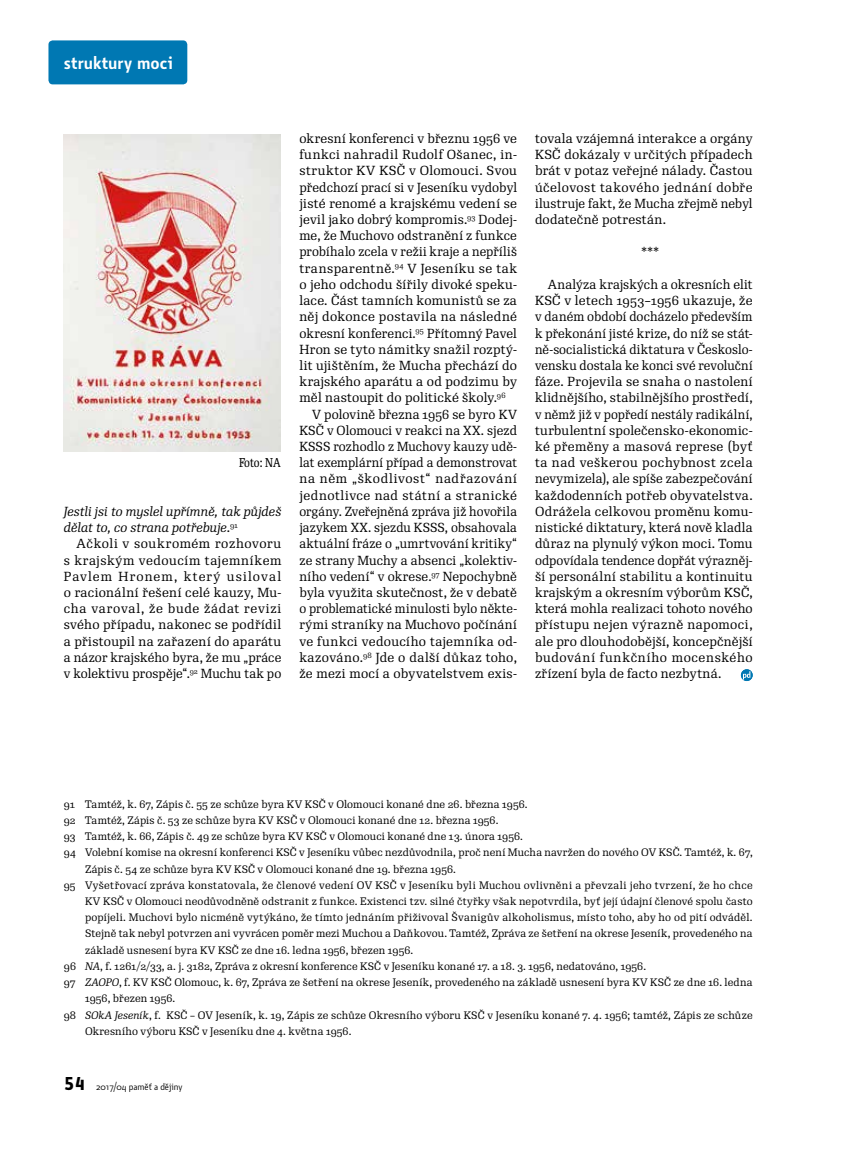
<style>
.page{position:relative;width:859px;height:1149px;background:#fff}
.page>*{position:absolute;margin:0;border:0;box-sizing:border-box;transform-origin:0 0}
.t1{font:600 18px "Botanika Std";letter-spacing:.005em;color:#fff}
.t2{font:12.75px/16.2px "Re Public Std";letter-spacing:.02em;color:#000;text-align:justify}
.t3{font:12.75px "Re Public Std";letter-spacing:.02em;color:#000;scale:.96 1}
.t4{font:12.75px "Re Public Std";letter-spacing:.02em;color:#000;scale:.95 1}
.t5{font:italic 12.75px/16.2px "Re Public Std";letter-spacing:.005em;color:#000}
.t6{font:12.75px "Re Public Std";color:#000;scale:.95 1}
.t7{font:12.75px "Re Public Std";letter-spacing:.04em;color:#000}
.t8{font:12.75px "Re Public Std";letter-spacing:.045em;color:#000}
.t9{font:12.75px "Re Public Std";letter-spacing:.055em;color:#000}
.t10{font:12.45px "Re Public Std Cond";color:#000}
.t11{font:10.5px "Re Public Std";letter-spacing:.015em;color:#000}
.t12{font:9.75px "Botanika Std";color:#000}
.s1{font-style:normal}
.s2{font-style:italic}
.s3{font-family:"Botanika Mono";font-weight:700;font-size:18px}
</style>
<div class="page">
<div style="left:48px;top:40px;width:139px;height:44px;background:#0078b3;border-radius:4px"></div>
<img style="left:64px;top:135px;width:217px;height:316px">
<svg style="left:741px;top:669px;width:12px;height:11px"></svg>
<svg style="left:743px;top:671px;width:7px;height:8px"></svg>
<h1 class="t1" style="left:64px;top:50px;width:111px">struktury moci</h1>
<p class="t10" style="left:239px;top:455px;width:43px">Foto: NA</p>
<p class="t5" style="left:64px;top:503px;width:219px">Jestli jsi to myslel upřímně, tak půjdeš dělat to, co strana potřebuje<span class="s1">.</span><sup>91</sup></p>
<p class="t2" style="left:64px;top:535px;width:219px;text-indent:13px">Ačkoli v soukromém rozhovoru s krajským vedoucím tajemníkem Pavlem Hronem, který usiloval o racionální řešení celé kauzy, Mu&shy;cha varoval, že bude žádat revizi svého případu, nakonec se podřídil a přistoupil na zařazení do aparátu a názor krajského byra, že mu „práce v kolektivu prospěje“.<sup>92</sup> Muchu tak po</p>
<p class="t2" style="left:299px;top:130px;width:219px">okresní konferenci v březnu 1956 ve</p>
<p class="t2" style="left:299px;top:147px;width:219px">funkci nahradil Rudolf Ošanec, in-</p>
<p class="t2" style="left:299px;top:163px;width:219px">struktor KV KSČ v Olomouci. Svou</p>
<p class="t2" style="left:299px;top:179px;width:219px">předchozí prací si v Jeseníku vydobyl</p>
<p class="t2" style="left:299px;top:195px;width:219px">jisté renomé a krajskému vedení se</p>
<p class="t2" style="left:299px;top:211px;width:219px">jevil jako dobrý kompromis.<sup>93</sup> Dodej-</p>
<p class="t2" style="left:299px;top:228px;width:219px">me, že Muchovo odstranění z funkce</p>
<p class="t3" style="left:299px;top:244px;width:228px">probíhalo zcela v režii kraje a nepříliš</p>
<p class="t7" style="left:299px;top:260px;width:219px">transparentně.<sup>94</sup> V Jeseníku se tak</p>
<p class="t2" style="left:299px;top:276px;width:219px">o jeho odchodu šířily divoké speku-</p>
<p class="t2" style="left:299px;top:292px;width:219px">lace. Část tamních komunistů se za</p>
<p class="t2" style="left:299px;top:309px;width:219px">něj dokonce postavila na následné</p>
<p class="t2" style="left:299px;top:325px;width:219px">okresní konferenci.<sup>95</sup> Přítomný Pavel</p>
<p class="t2" style="left:299px;top:341px;width:219px">Hron se tyto námitky snažil rozptý-</p>
<p class="t2" style="left:299px;top:357px;width:219px">lit ujištěním, že Mucha přechází do</p>
<p class="t2" style="left:299px;top:373px;width:219px">krajského aparátu a od podzimu by</p>
<p class="t2" style="left:299px;top:390px;width:208px">měl nastoupit do politické školy.<sup>96</sup></p>
<p class="t2" style="left:312px;top:406px;width:206px">V polovině března 1956 se byro KV</p>
<p class="t2" style="left:299px;top:422px;width:219px">KSČ v Olomouci v reakci na XX. sjezd</p>
<p class="t3" style="left:299px;top:438px;width:228px">KSSS rozhodlo z Muchovy kauzy udě-</p>
<p class="t4" style="left:299px;top:454px;width:231px">lat exemplární případ a demonstrovat</p>
<p class="t9" style="left:299px;top:470px;width:219px">na něm „škodlivost“ nadřazování</p>
<p class="t8" style="left:299px;top:487px;width:219px">jednotlivce nad státní a stranické</p>
<p class="t6" style="left:299px;top:503px;width:231px">orgány. Zveřejněná zpráva již hovořila</p>
<p class="t3" style="left:299px;top:519px;width:228px">jazykem XX. sjezdu KSSS, obsahovala</p>
<p class="t3" style="left:299px;top:535px;width:228px">aktuální fráze o „umrtvování kritiky“</p>
<p class="t2" style="left:299px;top:552px;width:219px">ze strany Muchy a absenci „kolektiv-</p>
<p class="t2" style="left:299px;top:568px;width:219px">ního vedení“ v okrese.<sup>97</sup> Nepochybně</p>
<p class="t2" style="left:299px;top:584px;width:219px">byla využita skutečnost, že v debatě</p>
<p class="t4" style="left:299px;top:600px;width:231px">o problematické minulosti bylo někte-</p>
<p class="t2" style="left:299px;top:616px;width:219px">rými straníky na Muchovo počínání</p>
<p class="t2" style="left:299px;top:633px;width:219px">ve funkci vedoucího tajemníka od-</p>
<p class="t2" style="left:299px;top:649px;width:219px">kazováno.<sup>98</sup> Jde o další důkaz toho,</p>
<p class="t2" style="left:299px;top:665px;width:219px">že mezi mocí a obyvatelstvem exis-</p>
<p class="t2" style="left:535px;top:130px;width:219px">tovala vzájemná interakce a orgány KSČ dokázaly v určitých případech brát v potaz veřejné nálady. Častou účelovost takového jednání dobře ilustruje fakt, že Mucha zřejmě nebyl dodatečně potrestán.</p>
<p class="t2" style="left:642px;top:244px;width:19px">***</p>
<p class="t2" style="left:535px;top:276px;width:219px;text-indent:13px">Analýza krajských a okresních elit KSČ v letech 1953–1956 ukazuje, že v daném období docházelo především k překonání jisté krize, do níž se stát&shy;ně-socialistická diktatura v Českoslo&shy;vensku dostala ke konci své revoluční fáze. Projevila se snaha o nastolení klidnějšího, stabilnějšího prostředí, v němž již v popředí nestály radikální, turbulentní společensko-ekonomic&shy;ké přeměny a masová represe (byť ta nad veškerou pochybnost zcela nevymizela), ale spíše zabezpečování každodenních potřeb obyvatelstva.<br>Odrážela celkovou proměnu komu&shy;nistické diktatury, která nově kladla důraz na plynulý výkon moci. Tomu odpovídala tendence dopřát výrazněj&shy;ší personální stabilitu a kontinuitu krajským a okresním výborům KSČ, která mohla realizaci tohoto nového přístupu nejen výrazně napomoci, ale pro dlouhodobější, koncepčnější budování funkčního mocenského zřízení byla de facto nezbytná.</p>
<p class="t11" style="left:64px;top:797px;width:465px">91 Tamtéž, k. 67, Zápis č. 55 ze schůze byra KV KSČ v Olomouci konané dne 26. března 1956.</p>
<p class="t11" style="left:64px;top:813px;width:436px">92 Tamtéž, Zápis č. 53 ze schůze byra KV KSČ v Olomouci konané dne 12. března 1956.</p>
<p class="t11" style="left:64px;top:829px;width:461px">93 Tamtéž, k. 66, Zápis č. 49 ze schůze byra KV KSČ v Olomouci konané dne 13. února 1956.</p>
<p class="t11" style="left:64px;top:845px;width:690px">94 Volební komise na okresní konferenci KSČ v Jeseníku vůbec nezdůvodnila, proč není Mucha navržen do nového OV KSČ. Tamtéž, k. 67,</p>
<p class="t11" style="left:85px;top:861px;width:372px">Zápis č. 54 ze schůze byra KV KSČ v Olomouci konané dne 19. března 1956.</p>
<p class="t11" style="left:64px;top:878px;width:690px">95 Vyšetřovací zpráva konstatovala, že členové vedení OV KSČ v Jeseníku byli Muchou ovlivněni a převzali jeho tvrzení, že ho chce</p>
<p class="t11" style="left:85px;top:894px;width:669px">KV KSČ v Olomouci neodůvodněně odstranit z funkce. Existenci tzv. silné čtyřky však nepotvrdila, byť její údajní členové spolu často</p>
<p class="t11" style="left:85px;top:910px;width:669px">popíjeli. Muchovi bylo nicméně vytýkáno, že tímto jednáním přiživoval Švanigův alkoholismus, místo toho, aby ho od pití odváděl.</p>
<p class="t11" style="left:85px;top:926px;width:669px">Stejně tak nebyl potvrzen ani vyvrácen poměr mezi Muchou a Daňkovou. Tamtéž, Zpráva ze šetření na okrese Jeseník, provedeného na</p>
<p class="t11" style="left:85px;top:942px;width:330px">základě usnesení byra KV KSČ ze dne 16. ledna 1956, březen 1956.</p>
<p class="t11" style="left:64px;top:959px;width:584px">96 <span class="s2">NA</span>, f. 1261/2/33, a. j. 3182, Zpráva z okresní konference KSČ v Jeseníku konané 17. a 18. 3. 1956, nedatováno, 1956.</p>
<p class="t11" style="left:64px;top:975px;width:690px">97 <span class="s2">ZAOPO</span>, f. KV KSČ Olomouc, k. 67, Zpráva ze šetření na okrese Jeseník, provedeného na základě usnesení byra KV KSČ ze dne 16. ledna</p>
<p class="t11" style="left:85px;top:991px;width:92px">1956, březen 1956.</p>
<p class="t11" style="left:64px;top:1007px;width:690px">98 <span class="s2">SOkA Jeseník</span>, f. KSČ – OV Jeseník, k. 19, Zápis ze schůze Okresního výboru KSČ v Jeseníku konané 7. 4. 1956; tamtéž, Zápis ze schůze</p>
<p class="t11" style="left:85px;top:1023px;width:268px">Okresního výboru KSČ v Jeseníku dne 4. května 1956.</p>
<p class="t12" style="left:64px;top:1079px;width:120px"><span class="s3">54</span> 2017/04 paměť a dějiny</p>
</div>
